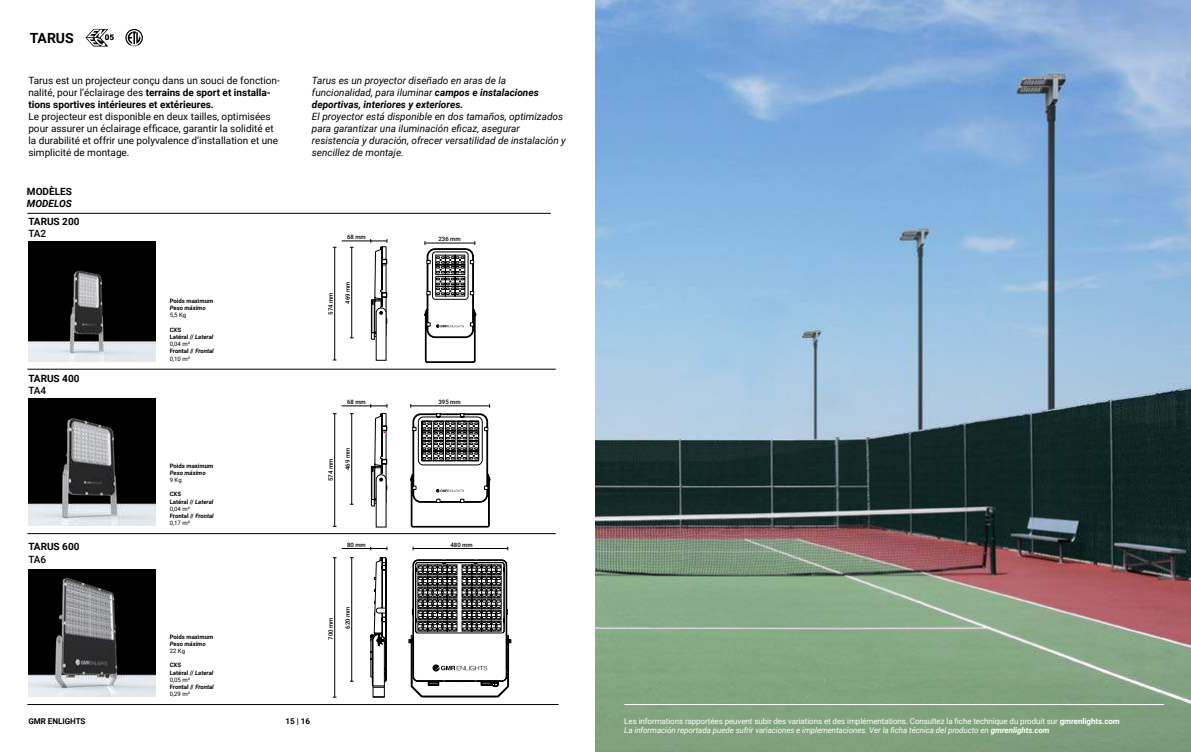
<style>
.page{position:relative;width:1191px;height:752px;background:#fff}
.page>*{position:absolute;margin:0;border:0;box-sizing:border-box;transform-origin:0 0}
.t1{font:700 14px "Roboto";color:#000}
.t2{font:10px/12px "Roboto";color:#000}
.t3{font:italic 10px/12px "Roboto";color:#000}
.t4{font:700 10px "Roboto";color:#000}
.t5{font:500 10px "Roboto";letter-spacing:-.03em;color:#000}
.t6{font:italic 700 10px "Roboto";color:#000}
.t7{font:8px/9.6px "Roboto";letter-spacing:-.01em;color:#fff}
.t8{font:700 8px "Roboto";color:#000}
.t9{font:700 6px/7.2px "Roboto";color:#000}
.t10{font:500 6px "Roboto";color:#000}
.t11{font:italic 700 6px "Roboto";color:#000}
.t12{font:6px "Roboto";color:#000}
.s1{font-weight:700}
.s2{font-style:italic}
.s3{font-weight:400}
.s4{font-weight:700;font-style:italic}
</style>
<div class="page">
<img style="left:595px;top:0;width:596px;height:751px">
<img style="left:28px;top:241px;width:128px;height:120px">
<img style="left:28px;top:398px;width:128px;height:127px">
<svg style="left:410px;top:413px;width:80px;height:114px"></svg>
<svg style="left:371px;top:413px;width:16px;height:114px"></svg>
<svg style="left:424px;top:241px;width:52px;height:121px"></svg>
<svg style="left:342px;top:404px;width:45px;height:3px"></svg>
<hr style="left:334px;top:247px;width:1px;height:113px;background:#000">
<svg style="left:342px;top:239px;width:45px;height:121px"></svg>
<hr style="left:411px;top:405px;width:78px;height:1px;background:#000">
<hr style="left:334px;top:413px;width:1px;height:113px;background:#000">
<hr style="left:351px;top:413px;width:1px;height:91px;background:#000">
<hr style="left:413px;top:548px;width:95px;height:1px;background:#000">
<svg style="left:342px;top:546px;width:45px;height:4px"></svg>
<hr style="left:334px;top:557px;width:1px;height:139px;background:#000">
<hr style="left:351px;top:557px;width:1px;height:123px;background:#000">
<svg style="left:370px;top:557px;width:16px;height:140px"></svg>
<hr style="left:624px;top:703px;width:540px;height:1px;background:#fff">
<svg style="left:408px;top:559px;width:103px;height:138px"></svg>
<img style="left:28px;top:569px;width:128px;height:127px">
<svg style="left:85px;top:29px;width:29px;height:17px"></svg>
<svg style="left:125px;top:29px;width:18px;height:17px"></svg>
<hr style="left:27px;top:213px;width:524px;height:1px;background:#000">
<hr style="left:27px;top:369px;width:529px;height:1px;background:#000">
<hr style="left:27px;top:704px;width:531px;height:1px;background:#000">
<hr style="left:27px;top:533px;width:529px;height:1px;background:#000">
<h1 class="t1" style="left:30px;top:28px;width:46px">TARUS</h1>
<p class="t2" style="left:28px;top:74px;width:253px">Tarus est un projecteur conçu dans un souci de fonction&shy;nalité, pour l’éclairage des <span class="s1">terrains de sport et installa&shy;tions sportives intérieures et extérieures.</span></p>
<p class="t2" style="left:28px;top:110px;width:251px">Le projecteur est disponible en deux tailles, optimisées pour assurer un éclairage efficace, garantir la solidité et la durabilité et offrir une polyvalence d’installation et une simplicité de montage.</p>
<p class="t4" style="left:27px;top:184px;width:46px">MODÈLES</p>
<p class="t6" style="left:27px;top:196px;width:46px">MODELOS</p>
<p class="t4" style="left:28px;top:214px;width:53px">TARUS 200</p>
<p class="t5" style="left:28px;top:226px;width:19px">TA2</p>
<p class="t4" style="left:28px;top:371px;width:53px">TARUS 400</p>
<p class="t5" style="left:28px;top:383px;width:19px">TA4</p>
<p class="t4" style="left:28px;top:539px;width:53px">TARUS 600</p>
<p class="t5" style="left:28px;top:551px;width:19px">TA6</p>
<p class="t9" style="left:170px;top:297px;width:45px">Poids maximum</p>
<p class="t11" style="left:170px;top:304px;width:37px">Peso máximo</p>
<p class="t12" style="left:170px;top:311px;width:18px">5,5 Kg</p>
<p class="t9" style="left:170px;top:326px;width:46px">CXS<br>Latéral // <span class="s2">Lateral<br></span><span class="s3">0,04 m²<br></span>Frontal // <span class="s2">Frontal<br></span><span class="s3">0,10 m²</span></p>
<p class="t9" style="left:170px;top:461px;width:45px">Poids maximum</p>
<p class="t11" style="left:170px;top:468px;width:37px">Peso máximo</p>
<p class="t12" style="left:170px;top:475px;width:13px">9 Kg</p>
<p class="t9" style="left:170px;top:490px;width:46px">CXS<br>Latéral // <span class="s2">Lateral<br></span><span class="s3">0,04 m²<br></span>Frontal // <span class="s2">Frontal<br></span><span class="s3">0,17 m²</span></p>
<p class="t9" style="left:170px;top:632px;width:45px">Poids maximum</p>
<p class="t11" style="left:170px;top:639px;width:37px">Peso máximo</p>
<p class="t12" style="left:170px;top:646px;width:17px">22 Kg</p>
<p class="t9" style="left:170px;top:661px;width:46px">CXS<br>Latéral // <span class="s2">Lateral<br></span><span class="s3">0,05 m²<br></span>Frontal // <span class="s2">Frontal<br></span><span class="s3">0,29 m²</span></p>
<p class="t3" style="left:312px;top:74px;width:228px">Tarus es un proyector diseñado en aras de la funcionalidad, para iluminar <span class="s1">campos e instalaciones deportivas, interiores y exteriores.</span></p>
<p class="t3" style="left:312px;top:110px;width:255px">El proyector está disponible en dos tamaños, optimizados para garantizar una iluminación eficaz, asegurar resistencia y duración, ofrecer versatilidad de instalación y sencillez de montaje.</p>
<p class="t10" style="left:347px;top:233px;width:20px">68 mm</p>
<p class="t10" style="left:438px;top:235px;width:24px">236 mm</p>
<p class="t10" style="left:327px;top:314px;width:24px;rotate:-90deg">574 mm</p>
<p class="t10" style="left:344px;top:303px;width:24px;rotate:-90deg">469 mm</p>
<p class="t10" style="left:347px;top:397px;width:20px">68 mm</p>
<p class="t10" style="left:327px;top:481px;width:24px;rotate:-90deg">574 mm</p>
<p class="t10" style="left:344px;top:470px;width:24px;rotate:-90deg">469 mm</p>
<p class="t10" style="left:438px;top:397px;width:24px">395 mm</p>
<p class="t10" style="left:347px;top:540px;width:20px">80 mm</p>
<p class="t10" style="left:450px;top:540px;width:24px">480 mm</p>
<p class="t10" style="left:327px;top:639px;width:24px;rotate:-90deg">700 mm</p>
<p class="t10" style="left:344px;top:628px;width:24px;rotate:-90deg">620 mm</p>
<p class="t8" style="left:28px;top:714px;width:59px">GMR ENLIGHTS</p>
<p class="t8" style="left:285px;top:714px;width:26px">15 | 16</p>
<p class="t7" style="left:624px;top:715px;width:497px">Les informations rapportées peuvent subir des variations et des implémentations. Consultez la fiche technique du produit sur <span class="s1">gmrenlights.com<br></span><span class="s2">La información reportada puede sufrir variaciones e implementaciones. Ver la ficha técnica del producto en</span> <span class="s4">gmrenlights.com</span></p>
</div>
